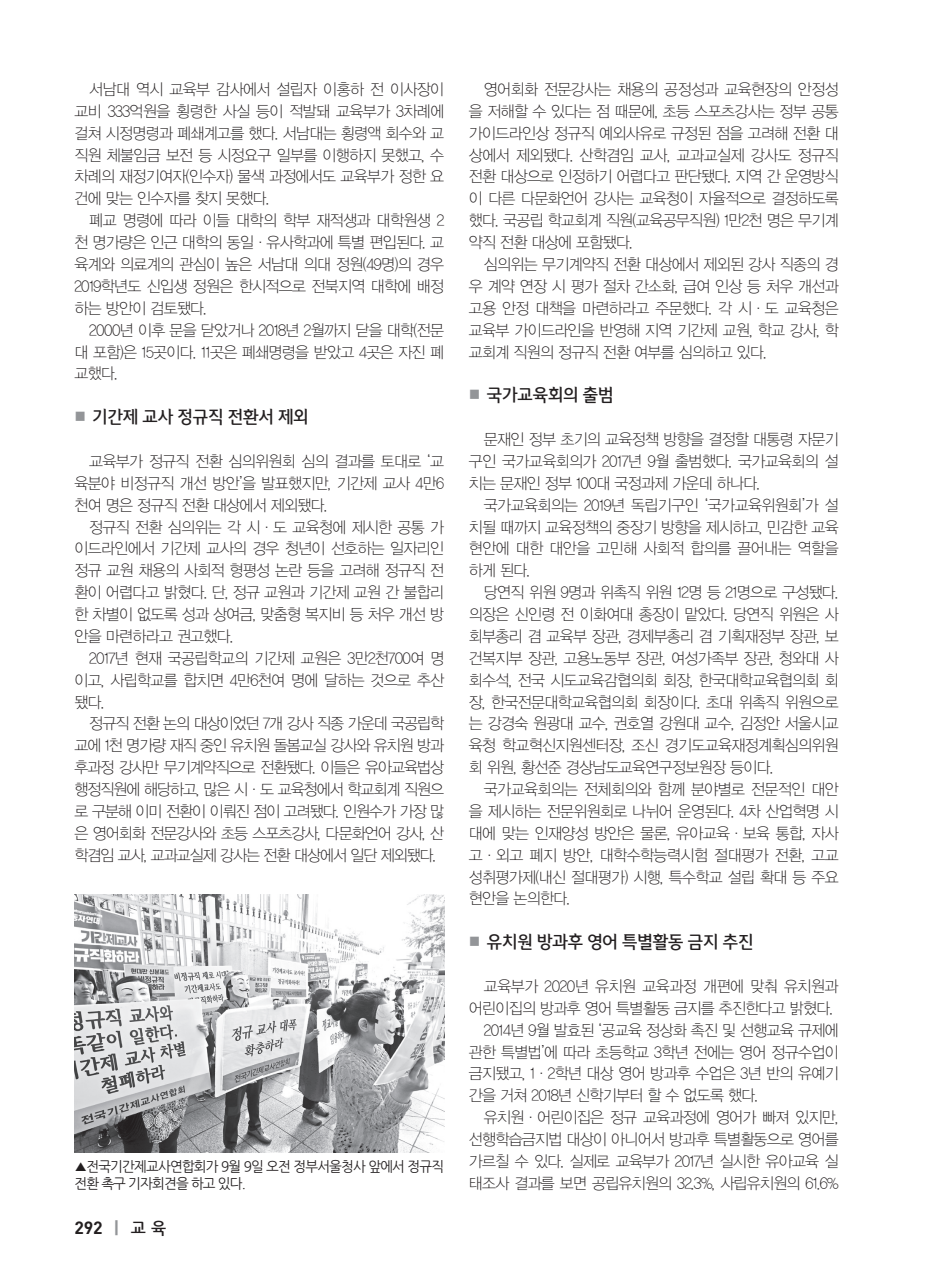
<style>
.page{position:relative;width:933px;height:1275px;background:#fff}
.page>*{position:absolute;margin:0;border:0;box-sizing:border-box;transform-origin:0 0}
.t1{font:500 17.5px "Auction Gothic";letter-spacing:-.04em;color:#231f20;scale:.96 1}
.t2{font:17.5px "Dinbol";color:#231f20}
.t3{font:15.75px/21.9px "YDVYGO11";letter-spacing:-.04em;color:#231f20;text-align:justify;scale:.96 1}
.t4{font:14px/17.5px "Nanum Gothic OTF";letter-spacing:-.06em;color:#231f20}
.s1{font-weight:700;font-size:12.25px;color:#939598}
.s2{font-family:"YDVYGO14";font-size:21px;color:#939598}
.s3{font-family:"Auction Gothic";font-weight:500;font-size:16.62px}
</style>
<div class="page">
<img style="left:74px;top:894px;width:370px;height:258px">
<p class="t3" style="left:74px;top:77px;width:387px;text-indent:15px">서남대 역시 교육부 감사에서 설립자 이홍하 전 이사장이 교비 333억원을 횡령한 사실 등이 적발돼 교육부가 3차례에 걸쳐 시정명령과 폐쇄계고를 했다. 서남대는 횡령액 회수와 교 직원 체불임금 보전 등 시정요구 일부를 이행하지 못했고, 수 차례의 재정기여자(인수자) 물색 과정에서도 교육부가 정한 요 건에 맞는 인수자를 찾지 못했다.</p>
<p class="t3" style="left:74px;top:209px;width:387px;text-indent:15px">폐교 명령에 따라 이들 대학의 학부 재적생과 대학원생 2 천 명가량은 인근 대학의 동일·유사학과에 특별 편입된다. 교 육계와 의료계의 관심이 높은 서남대 의대 정원(49명)의 경우 2019학년도 신입생 정원은 한시적으로 전북지역 대학에 배정 하는 방안이 검토됐다.</p>
<p class="t3" style="left:74px;top:318px;width:386px;text-indent:15px">2000년 이후 문을 닫았거나 2018년 2월까지 닫을 대학(전문 대 포함)은 15곳이다. 11곳은 폐쇄명령을 받았고 4곳은 자진 폐 교했다.</p>
<p class="t1" style="left:74px;top:408px;width:246px"><span class="s1">■</span> 기간제 교사 정규직 전환서 제외</p>
<p class="t3" style="left:74px;top:449px;width:386px;text-indent:15px">교육부가 정규직 전환 심의위원회 심의 결과를 토대로 ‘교 육분야 비정규직 개선 방안’을 발표했지만, 기간제 교사 4만6 천여 명은 정규직 전환 대상에서 제외됐다.</p>
<p class="t3" style="left:74px;top:515px;width:387px;text-indent:15px">정규직 전환 심의위는 각 시·도 교육청에 제시한 공통 가 이드라인에서 기간제 교사의 경우 청년이 선호하는 일자리인 정규 교원 채용의 사회적 형평성 논란 등을 고려해 정규직 전 환이 어렵다고 밝혔다. 단, 정규 교원과 기간제 교원 간 불합리 한 차별이 없도록 성과 상여금, 맞춤형 복지비 등 처우 개선 방 안을 마련하라고 권고했다.</p>
<p class="t3" style="left:74px;top:646px;width:387px;text-indent:15px">2017년 현재 국공립학교의 기간제 교원은 3만2천700여 명 이고, 사립학교를 합치면 4만6천여 명에 달하는 것으로 추산 됐다.</p>
<p class="t3" style="left:74px;top:712px;width:386px;text-indent:15px">정규직 전환 논의 대상이었던 7개 강사 직종 가운데 국공립학 교에 1천 명가량 재직 중인 유치원 돌봄교실 강사와 유치원 방과 후과정 강사만 무기계약직으로 전환됐다. 이들은 유아교육법상 행정직원에 해당하고, 많은 시·도 교육청에서 학교회계 직원으 로 구분해 이미 전환이 이뤄진 점이 고려됐다. 인원수가 가장 많 은 영어회화 전문강사와 초등 스포츠강사, 다문화언어 강사, 산 학겸임 교사, 교과교실제 강사는 전환 대상에서 일단 제외됐다.</p>
<p class="t4" style="left:74px;top:1157px;width:371px">▲전국기간제교사연합회가 9월 9일 오전 정부서울청사 앞에서 정규직 전환 촉구 기자회견을 하고 있다.</p>
<p class="t2" style="left:74px;top:1216px;width:94px">292 <span class="s2">l</span> <span class="s3">교 육</span></p>
<p class="t3" style="left:469px;top:77px;width:387px;text-indent:15px">영어회화 전문강사는 채용의 공정성과 교육현장의 안정성 을 저해할 수 있다는 점 때문에, 초등 스포츠강사는 정부 공통 가이드라인상 정규직 예외사유로 규정된 점을 고려해 전환 대 상에서 제외됐다. 산학겸임 교사, 교과교실제 강사도 정규직 전환 대상으로 인정하기 어렵다고 판단됐다. 지역 간 운영방식 이 다른 다문화언어 강사는 교육청이 자율적으로 결정하도록 했다. 국공립 학교회계 직원(교육공무직원) 1만2천 명은 무기계 약직 전환 대상에 포함됐다.</p>
<p class="t3" style="left:469px;top:252px;width:387px;text-indent:15px">심의위는 무기계약직 전환 대상에서 제외된 강사 직종의 경 우 계약 연장 시 평가 절차 간소화, 급여 인상 등 처우 개선과 고용 안정 대책을 마련하라고 주문했다. 각 시·도 교육청은 교육부 가이드라인을 반영해 지역 기간제 교원, 학교 강사, 학 교회계 직원의 정규직 전환 여부를 심의하고 있다.</p>
<p class="t1" style="left:469px;top:386px;width:152px"><span class="s1">■</span> 국가교육회의 출범</p>
<p class="t3" style="left:469px;top:427px;width:387px;text-indent:15px">문재인 정부 초기의 교육정책 방향을 결정할 대통령 자문기 구인 국가교육회의가 2017년 9월 출범했다. 국가교육회의 설 치는 문재인 정부 100대 국정과제 가운데 하나다.</p>
<p class="t3" style="left:469px;top:493px;width:386px;text-indent:15px">국가교육회의는 2019년 독립기구인 ‘국가교육위원회’가 설 치될 때까지 교육정책의 중장기 방향을 제시하고, 민감한 교육 현안에 대한 대안을 고민해 사회적 합의를 끌어내는 역할을 하게 된다.</p>
<p class="t3" style="left:469px;top:581px;width:386px;text-indent:15px">당연직 위원 9명과 위촉직 위원 12명 등 21명으로 구성됐다. 의장은 신인령 전 이화여대 총장이 맡았다. 당연직 위원은 사 회부총리 겸 교육부 장관, 경제부총리 겸 기획재정부 장관, 보 건복지부 장관, 고용노동부 장관, 여성가족부 장관, 청와대 사 회수석, 전국 시도교육감협의회 회장, 한국대학교육협의회 회 장, 한국전문대학교육협의회 회장이다. 초대 위촉직 위원으로 는 강경숙 원광대 교수, 권호열 강원대 교수, 김정안 서울시교 육청 학교혁신지원센터장, 조신 경기도교육재정계획심의위원 회 위원, 황선준 경상남도교육연구정보원장 등이다.</p>
<p class="t3" style="left:469px;top:777px;width:387px;text-indent:15px">국가교육회의는 전체회의와 함께 분야별로 전문적인 대안 을 제시하는 전문위원회로 나뉘어 운영된다. 4차 산업혁명 시 대에 맞는 인재양성 방안은 물론, 유아교육·보육 통합, 자사 고·외고 폐지 방안, 대학수학능력시험 절대평가 전환, 고교 성취평가제(내신 절대평가) 시행, 특수학교 설립 확대 등 주요 현안을 논의한다.</p>
<p class="t1" style="left:469px;top:933px;width:298px"><span class="s1">■</span> 유치원 방과후 영어 특별활동 금지 추진</p>
<p class="t3" style="left:484px;top:974px;width:371px">교육부가 2020년 유치원 교육과정 개편에 맞춰 유치원과</p>
<p class="t3" style="left:469px;top:996px;width:381px">어린이집의 방과후 영어 특별활동 금지를 추진한다고 밝혔다.</p>
<p class="t3" style="left:484px;top:1018px;width:371px">2014년 9월 발효된 ‘공교육 정상화 촉진 및 선행교육 규제에</p>
<p class="t3" style="left:469px;top:1040px;width:386px">관한 특별법’에 따라 초등학교 3학년 전에는 영어 정규수업이</p>
<p class="t3" style="left:469px;top:1062px;width:386px">금지됐고, 1·2학년 대상 영어 방과후 수업은 3년 반의 유예기</p>
<p class="t3" style="left:469px;top:1084px;width:303px">간을 거쳐 2018년 신학기부터 할 수 없도록 했다.</p>
<p class="t3" style="left:484px;top:1106px;width:371px">유치원·어린이집은 정규 교육과정에 영어가 빠져 있지만,</p>
<p class="t3" style="left:469px;top:1127px;width:386px">선행학습금지법 대상이 아니어서 방과후 특별활동으로 영어를</p>
<p class="t3" style="left:469px;top:1149px;width:386px">가르칠 수 있다. 실제로 교육부가 2017년 실시한 유아교육 실</p>
<p class="t3" style="left:469px;top:1171px;width:386px">태조사 결과를 보면 공립유치원의 32.3%, 사립유치원의 61.6%</p>
</div>
